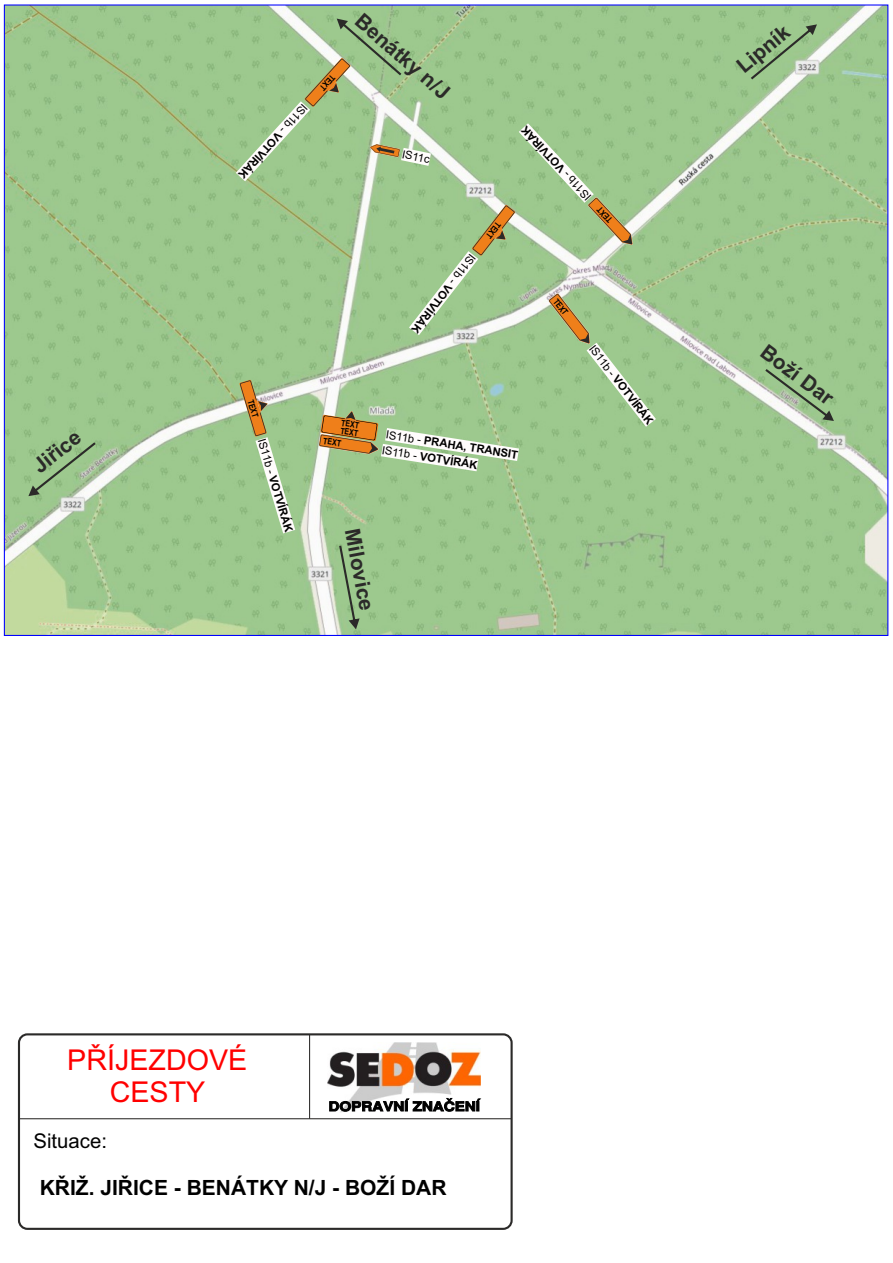
<style>
.page{position:relative;width:893px;height:1263px;background:#fff}
.page>*{position:absolute;margin:0;border:0;box-sizing:border-box;transform-origin:0 0}
.t1{font:28.65px/32.1px "Arial";color:#f00;text-align:center}
.t2{font:700 21px "Arial";color:#2b2a29}
.t3{font:700 21px "Arial";color:#000}
.t4{font:20.25px "Arial";color:#000}
.t5{font:700 11.25px "Arial";color:#000}
.t6{font:11.25px "Arial";color:#000}
.t7{font:700 8.85px/7.9px "Arial Narrow";color:#000}
.s1{font-weight:400}
.s2{font-family:"Arial Narrow";font-size:8.85px}
</style>
<div class="page">
<img style="left:6px;top:6px;width:880px;height:628px">
<div style="left:18px;top:1033px;width:495px;height:197px;background:#fff;border:2px solid #2b2a29;border-radius:8px"></div>
<img style="left:328px;top:1042px;width:152px;height:55px">
<svg style="left:329px;top:1097px;width:168px;height:23px"></svg>
<hr style="left:309px;top:1034px;width:1px;height:85px;background:#2b2a29">
<hr style="left:19px;top:1118px;width:493px;height:1px;background:#2b2a29">
<svg style="left:28px;top:442px;width:68px;height:54px;background:#9abf8d"></svg>
<svg style="left:765px;top:369px;width:69px;height:52px;background:#a3c298"></svg>
<svg style="left:751px;top:24px;width:66px;height:55px;background:#9dc091"></svg>
<svg style="left:339px;top:546px;width:21px;height:83px;background:#8eb480"></svg>
<svg style="left:236px;top:19px;width:420px;height:514px;background:#a7c995"></svg>
<h2 class="t2" style="left:31px;top:462px;width:56px;rotate:-39deg">Jiřice</h2>
<p class="t5" style="left:308px;top:108px;width:98px;rotate:132deg"><span class="s1">IS11b -</span> VOTVÍRÁK</p>
<p class="t7" style="left:253px;top:399px;width:19px;rotate:73deg">TEXT</p>
<p class="t5" style="left:265px;top:438px;width:98px;rotate:73deg"><span class="s1">IS11b -</span> VOTVÍRÁK</p>
<p class="t7" style="left:336px;top:78px;width:19px;rotate:132deg">TEXT</p>
<h2 class="t2" style="left:363px;top:11px;width:119px;rotate:41deg">Benátky n/J</h2>
<p class="t6" style="left:403px;top:150px;width:29px;rotate:12deg">IS11c</p>
<p class="t5" style="left:477px;top:258px;width:98px;rotate:128deg"><span class="s1">IS11b -</span> VOTVÍRÁK</p>
<p class="t7" style="left:502px;top:225px;width:19px;rotate:128deg">TEXT</p>
<p class="t5" style="left:607px;top:224px;width:130px;rotate:-133deg"><span class="s2">TEXT</span> <span class="s1">IS11b -</span> VOTVÍRÁK</p>
<p class="t7" style="left:558px;top:298px;width:19px;rotate:52deg">TEXT</p>
<p class="t7" style="left:342px;top:419px;width:20px;rotate:9deg">TEXT<br>TEXT</p>
<p class="t7" style="left:324px;top:438px;width:19px;rotate:9deg">TEXT</p>
<p class="t5" style="left:387px;top:430px;width:135px;rotate:9deg"><span class="s1">IS11b -</span> PRAHA, TRANSIT</p>
<p class="t5" style="left:383px;top:446px;width:98px;rotate:9deg"><span class="s1">IS11b -</span> VOTVÍRÁK</p>
<h2 class="t2" style="left:360px;top:527px;width:84px;rotate:79deg">Milovice</h2>
<p class="t5" style="left:595px;top:344px;width:98px;rotate:52deg"><span class="s1">IS11b -</span> VOTVÍRÁK</p>
<h2 class="t2" style="left:734px;top:63px;width:63px;rotate:-40deg">Lipník</h2>
<h2 class="t2" style="left:768px;top:343px;width:87px;rotate:37deg">Boží Dar</h2>
<h1 class="t1" style="left:67px;top:1046px;width:182px">PŘÍJEZDOVÉ<br>CESTY</h1>
<h3 class="t4" style="left:34px;top:1133px;width:75px">Situace:</h3>
<h2 class="t3" style="left:40px;top:1179px;width:408px">KŘIŽ. JIŘICE - BENÁTKY N/J - BOŽÍ DAR</h2>
</div>
